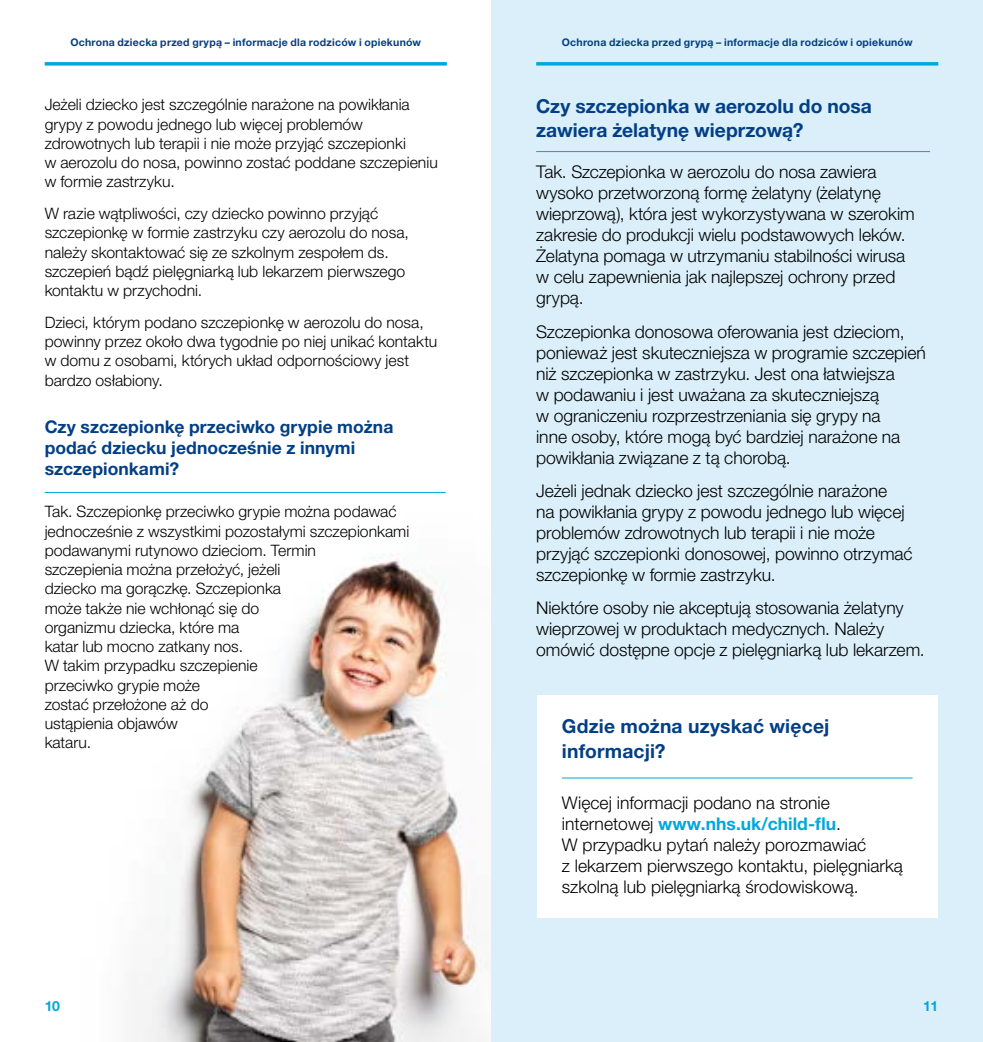
<style>
.page{position:relative;width:983px;height:1042px;background:#fff}
.page>*{position:absolute;margin:0;border:0;box-sizing:border-box;transform-origin:0 0}
.t1{font:700 19.25px/24.5px "Helvetica Neue LT Pro";color:#033f85}
.t2{font:300 17.5px/21px "Helvetica Neue LT Pro";letter-spacing:-.005em;color:#000}
.t3{font:700 17.5px/21px "Helvetica Neue LT Pro";letter-spacing:.005em;color:#033f85}
.t4{font:300 15.75px/19.2px "Helvetica Neue LT Pro";color:#000}
.t5{font:700 14px "Helvetica Neue LT Pro";color:#00a8d7}
.t6{font:700 10.5px "Helvetica Neue LT Pro";letter-spacing:.02em;color:#033f85}
.s1{font-weight:700;color:#00a8d7}
</style>
<div class="page">
<img style="left:132px;top:555px;width:349px;height:487px">
<div style="left:491px;top:0;width:491px;height:1042px;background:#daeff9"></div>
<svg style="left:45px;top:62px;width:401px;height:4px;background:#1fb2db"></svg>
<svg style="left:536px;top:62px;width:402px;height:4px;background:#1ab0db"></svg>
<hr style="left:45px;top:492px;width:400px;height:1px;background:#00a8d7">
<hr style="left:536px;top:151px;width:393px;height:1px;background:#00a8d7">
<div style="left:537px;top:694px;width:400px;height:223px;background:#fff"></div>
<hr style="left:561px;top:777px;width:351px;height:1px;background:#00a8d7">
<p class="t6" style="left:70px;top:36px;width:352px">Ochrona dziecka przed grypą – informacje dla rodziców i opiekunów</p>
<p class="t6" style="left:561px;top:36px;width:352px">Ochrona dziecka przed grypą – informacje dla rodziców i opiekunów</p>
<p class="t4" style="left:45px;top:95px;width:394px">Jeżeli dziecko jest szczególnie narażone na powikłania grypy z powodu jednego lub więcej problemów zdrowotnych lub terapii i nie może przyjąć szczepionki<br>w aerozolu do nosa, powinno zostać poddane szczepieniu w formie zastrzyku.</p>
<p class="t4" style="left:45px;top:203px;width:365px">W razie wątpliwości, czy dziecko powinno przyjąć szczepionkę w formie zastrzyku czy aerozolu do nosa, należy skontaktować się ze szkolnym zespołem ds. szczepień bądź pielęgniarką lub lekarzem pierwszego kontaktu w przychodni.</p>
<p class="t4" style="left:45px;top:312px;width:394px">Dzieci, którym podano szczepionkę w aerozolu do nosa, powinny przez około dwa tygodnie po niej unikać kontaktu w domu z osobami, których układ odpornościowy jest bardzo osłabiony.</p>
<p class="t3" style="left:45px;top:416px;width:350px">Czy szczepionkę przeciwko grypie można podać dziecku jednocześnie z innymi szczepionkami?</p>
<p class="t4" style="left:45px;top:502px;width:366px">Tak. Szczepionkę przeciwko grypie można podawać jednocześnie z wszystkimi pozostałymi szczepionkami podawanymi rutynowo dzieciom. Termin<br>szczepienia można przełożyć, jeżeli<br>dziecko ma gorączkę. Szczepionka<br>może także nie wchłonąć się do<br>organizmu dziecka, które ma<br>katar lub mocno zatkany nos.<br>W takim przypadku szczepienie<br>przeciwko grypie może<br>zostać przełożone aż do<br>ustąpienia objawów<br>kataru.</p>
<p class="t1" style="left:536px;top:93px;width:337px">Czy szczepionka w aerozolu do nosa zawiera żelatynę wieprzową?</p>
<p class="t2" style="left:536px;top:161px;width:380px">Tak. Szczepionka w aerozolu do nosa zawiera wysoko przetworzoną formę żelatyny (żelatynę wieprzową), która jest wykorzystywana w szerokim zakresie do produkcji wielu podstawowych leków.<br>Żelatyna pomaga w utrzymaniu stabilności wirusa w celu zapewnienia jak najlepszej ochrony przed grypą.</p>
<p class="t2" style="left:536px;top:320px;width:391px">Szczepionka donosowa oferowania jest dzieciom, ponieważ jest skuteczniejsza w programie szczepień niż szczepionka w zastrzyku. Jest ona łatwiejsza<br>w podawaniu i jest uważana za skuteczniejszą<br>w ograniczeniu rozprzestrzeniania się grypy na<br>inne osoby, które mogą być bardziej narażone na powikłania związane z tą chorobą.</p>
<p class="t2" style="left:536px;top:480px;width:378px">Jeżeli jednak dziecko jest szczególnie narażone<br>na powikłania grypy z powodu jednego lub więcej problemów zdrowotnych lub terapii i nie może przyjąć szczepionki donosowej, powinno otrzymać szczepionkę w formie zastrzyku.</p>
<p class="t2" style="left:536px;top:597px;width:390px">Niektóre osoby nie akceptują stosowania żelatyny wieprzowej w produktach medycznych. Należy omówić dostępne opcje z pielęgniarką lub lekarzem.</p>
<p class="t1" style="left:561px;top:714px;width:269px">Gdzie można uzyskać więcej informacji?</p>
<p class="t2" style="left:561px;top:791px;width:342px">Więcej informacji podano na stronie internetowej <span class="s1">www.nhs.uk/child-flu</span>.<br>W przypadku pytań należy porozmawiać<br>z lekarzem pierwszego kontaktu, pielęgniarką szkolną lub pielęgniarką środowiskową.</p>
<p class="t5" style="left:45px;top:997px;width:17px">10</p>
<p class="t5" style="left:922px;top:997px;width:17px">11</p>
</div>
